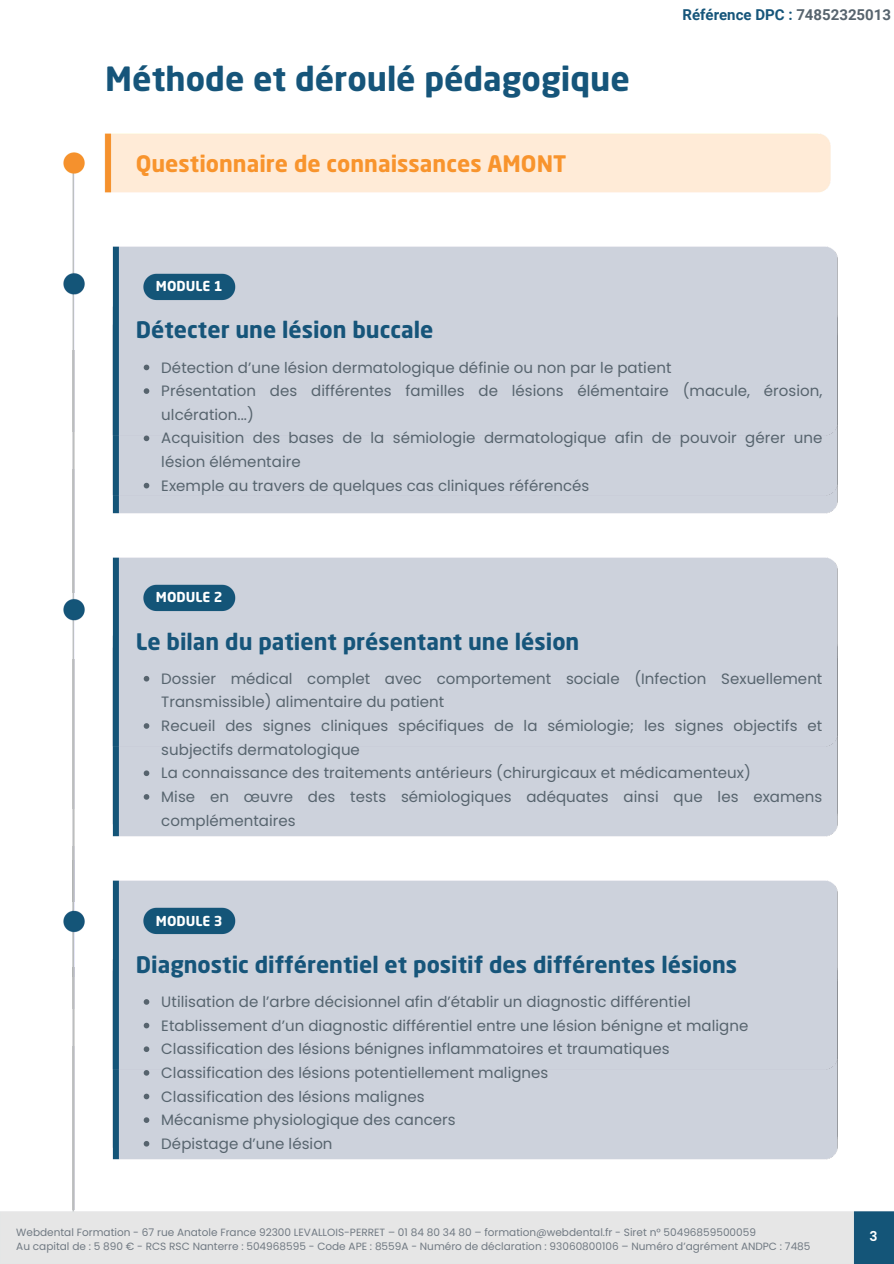
<style>
.page{position:relative;width:894px;height:1264px;background:#fff}
.page>*{position:absolute;margin:0;border:0;box-sizing:border-box;transform-origin:0 0}
.t1{font:700 33px "Neo Sans Std";color:#16557a}
.t2{font:700 22.5px "Neo Sans Std";color:#16557a}
.t3{font:700 22.5px "Neo Sans Std";color:#f8942d}
.t4{font:15px/23.7px "Poppins";letter-spacing:.005em;color:#57646e}
.t5{font:700 15px "Roboto";color:#16557a}
.t6{font:700 13.5px "Neo Sans Std";color:#fff}
.t7{font:600 13.5px "Poppins";color:#fff}
.t8{font:10.5px "Poppins";color:#717a83}
.s1{color:#57646e}
</style>
<div class="page">
<img style="left:0;top:133px;width:893px;height:1130px">
<div style="left:89px;top:238px;width:760px;height:935px;background:#fff"></div>
<img style="left:849px;top:519px;width:44px;height:17px">
<img style="left:112px;top:458px;width:781px;height:61px">
<img style="left:112px;top:238px;width:781px;height:220px">
<svg style="left:144px;top:364px;width:5px;height:6px"></svg>
<svg style="left:144px;top:388px;width:5px;height:6px"></svg>
<svg style="left:144px;top:435px;width:5px;height:6px"></svg>
<svg style="left:144px;top:483px;width:5px;height:5px"></svg>
<img style="left:112px;top:769px;width:781px;height:90px">
<img style="left:112px;top:549px;width:781px;height:220px">
<svg style="left:144px;top:676px;width:5px;height:5px"></svg>
<svg style="left:144px;top:723px;width:5px;height:5px"></svg>
<svg style="left:144px;top:770px;width:5px;height:6px"></svg>
<svg style="left:144px;top:794px;width:5px;height:5px"></svg>
<img style="left:105px;top:1093px;width:788px;height:89px">
<img style="left:112px;top:872px;width:781px;height:221px">
<svg style="left:144px;top:999px;width:5px;height:5px"></svg>
<svg style="left:144px;top:1022px;width:5px;height:6px"></svg>
<svg style="left:144px;top:1046px;width:5px;height:6px"></svg>
<svg style="left:144px;top:1070px;width:5px;height:5px"></svg>
<svg style="left:144px;top:1093px;width:5px;height:6px"></svg>
<svg style="left:144px;top:1117px;width:5px;height:5px"></svg>
<svg style="left:144px;top:1140px;width:5px;height:6px"></svg>
<div style="left:0;top:432px;width:89px;height:36px;background:#fff"></div>
<div style="left:0;top:809px;width:89px;height:36px;background:#fff"></div>
<div style="left:0;top:1009px;width:89px;height:37px;background:#fff"></div>
<img style="left:50px;top:901px;width:39px;height:66px">
<img style="left:45px;top:967px;width:54px;height:242px">
<img style="left:45px;top:659px;width:44px;height:242px">
<img style="left:45px;top:351px;width:44px;height:241px">
<p class="t1" style="left:105px;top:66px;width:526px">Méthode et déroulé pédagogique</p>
<p class="t3" style="left:136px;top:154px;width:432px">Questionnaire de connaissances AMONT</p>
<h2 class="t5" style="left:682px;top:6px;width:210px">Référence DPC : <span class="s1">74852325013</span></h2>
<p class="t6" style="left:156px;top:281px;width:68px">MODULE 1</p>
<h2 class="t2" style="left:136px;top:321px;width:299px">Détecter une lésion buccale</h2>
<p class="t4" style="left:161px;top:355px;width:511px">Détection d’une lésion dermatologique définie ou non par le patient</p>
<h3 class="t4" style="left:161px;top:379px;width:662px">Présentation des différentes familles de lésions élémentaire (macule, érosion, ulcération...)</h3>
<h2 class="t4" style="left:161px;top:426px;width:662px">Acquisition des bases de la sémiologie dermatologique afin de pouvoir gérer une lésion élémentaire</h2>
<p class="t4" style="left:161px;top:473px;width:429px">Exemple au travers de quelques cas cliniques référencés</p>
<p class="t6" style="left:156px;top:592px;width:68px">MODULE 2</p>
<p class="t2" style="left:136px;top:632px;width:445px">Le bilan du patient présentant une lésion</p>
<p class="t4" style="left:161px;top:666px;width:662px">Dossier médical complet avec comportement sociale (Infection Sexuellement<br>Transmissible) alimentaire du patient</p>
<p class="t4" style="left:161px;top:714px;width:662px">Recueil des signes cliniques spécifiques de la sémiologie; les signes objectifs et subjectifs dermatologique</p>
<p class="t4" style="left:161px;top:761px;width:591px">La connaissance des traitements antérieurs (chirurgicaux et médicamenteux)</p>
<p class="t4" style="left:161px;top:784px;width:662px">Mise en œuvre des tests sémiologiques adéquates ainsi que les examens complémentaires</p>
<h3 class="t6" style="left:156px;top:915px;width:68px">MODULE 3</h3>
<h2 class="t2" style="left:136px;top:955px;width:602px">Diagnostic différentiel et positif des différentes lésions</h2>
<p class="t4" style="left:161px;top:989px;width:530px">Utilisation de l’arbre décisionnel afin d’établir un diagnostic différentiel</p>
<p class="t4" style="left:161px;top:1013px;width:588px">Etablissement d’un diagnostic différentiel entre une lésion bénigne et maligne</p>
<p class="t4" style="left:161px;top:1037px;width:509px">Classification des lésions bénignes inflammatoires et traumatiques</p>
<p class="t4" style="left:161px;top:1060px;width:388px">Classification des lésions potentiellement malignes</p>
<p class="t4" style="left:161px;top:1084px;width:265px">Classification des lésions malignes</p>
<p class="t4" style="left:161px;top:1108px;width:296px">Mécanisme physiologique des cancers</p>
<p class="t4" style="left:161px;top:1131px;width:173px">Dépistage d’une lésion</p>
<p class="t8" style="left:16px;top:1225px;width:741px">Webdental Formation - 67 rue Anatole France 92300 LEVALLOIS-PERRET – 01 84 80 34 80 – formation@webdental.fr - Siret n° 50496859500059</p>
<p class="t8" style="left:16px;top:1238px;width:795px">Au capital de : 5 890 € - RCS RSC Nanterre : 504968595 - Code APE : 8559A - Numéro de déclaration : 93060800106 – Numéro d’agrément ANDPC : 7485</p>
<h3 class="t7" style="left:869px;top:1226px;width:10px">3</h3>
</div>
